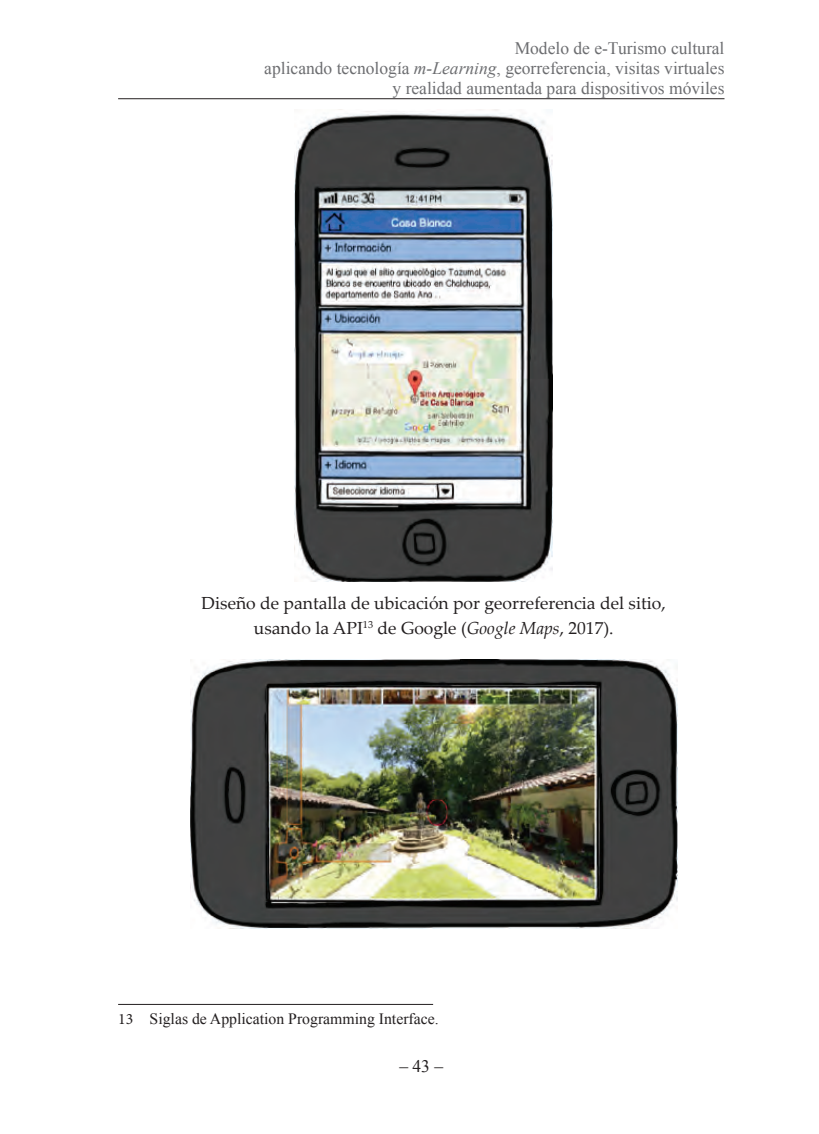
<style>
.page{position:relative;width:819px;height:1134px;background:#fff}
.page>*{position:absolute;margin:0;border:0;box-sizing:border-box;transform-origin:0 0}
.t1{font:17.5px/20.1px "Times New Roman";color:#6c6d70;text-align:right}
.t2{font:17.5px/24.5px "Palatino Linotype";color:#231f20;text-align:center}
.t3{font:17.5px "Times New Roman";color:#231f20}
.t4{font:15.75px "Times New Roman";color:#231f20}
.s1{font-style:italic}
.s2{font-family:"Minion Pro"}
</style>
<div class="page">
<hr style="left:118px;top:98px;width:606px;height:1px;background:#231f20">
<img style="left:294px;top:110px;width:259px;height:472px">
<img style="left:190px;top:659px;width:487px;height:270px">
<hr style="left:118px;top:1004px;width:315px;height:1px;background:#231f20">
<p class="t1" style="left:264px;top:37px;width:462px">Modelo de e-Turismo cultural<br>aplicando tecnología <span class="s1">m-Learning</span>, georreferencia, visitas virtuales y realidad aumentada para dispositivos móviles</p>
<p class="t2" style="left:202px;top:591px;width:466px">Diseño de pantalla de ubicación por georreferencia del sitio, usando la API<sup>13</sup> de Google (<span class="s1">Google Maps</span>, 2017).</p>
<p class="t4" style="left:118px;top:1009px;width:322px"><span class="s2">13</span> Siglas de Application Programming Interface.</p>
<p class="t3" style="left:399px;top:1056px;width:45px">– 43 –</p>
</div>
